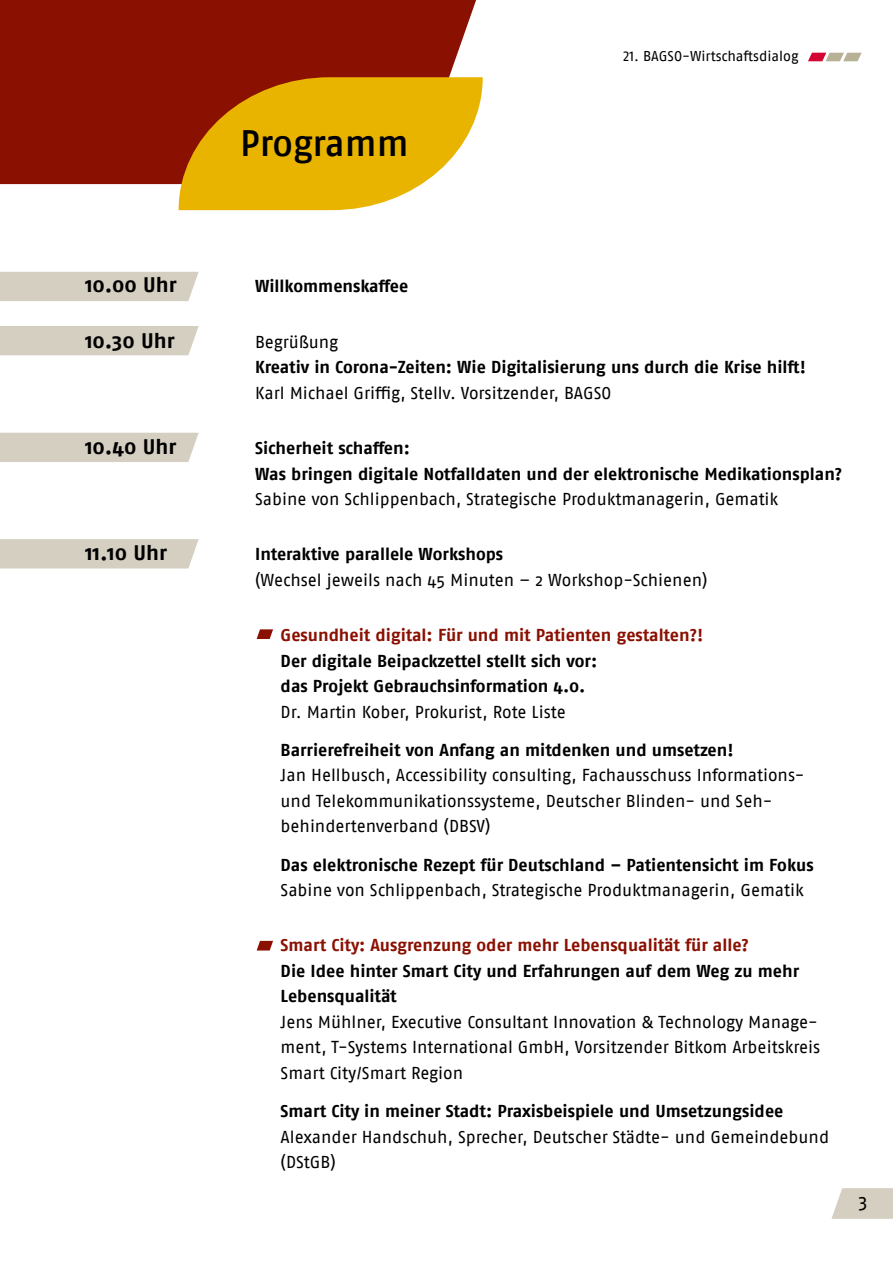
<style>
.page{position:relative;width:893px;height:1263px;background:#fff}
.page>*{position:absolute;margin:0;border:0;box-sizing:border-box;transform-origin:0 0}
.t1{font:500 36.75px "Fago Pro";letter-spacing:-.01em;color:#000}
.P_Programm{font:700 21px "Fago Pro";color:#000}
.t2{font:19.5px "Fago Pro";color:#000}
.P_Programm-2{font:17.25px/25.5px "Fago Pro";letter-spacing:-.005em;color:#000}
.P_Programm-3{font:700 17.25px/25.5px "Fago Pro";letter-spacing:-.005em;color:#000}
.t3{font:14.25px "Fago Pro";color:#000}
.s1{font-weight:400}
.s2{font-weight:700}
.s3{color:#8a1002}
.s4{font-weight:700;color:#8a1002}
</style>
<div class="page">
<svg style="left:808px;top:53px;width:54px;height:8px"></svg>
<div style="left:0;top:0;width:476px;height:184px;background:#8a1002"></div>
<div style="left:0;top:539px;width:199px;height:29px;background:#d4cfc0"></div>
<div style="left:0;top:433px;width:199px;height:29px;background:#d4cfc0"></div>
<div style="left:0;top:326px;width:199px;height:29px;background:#d4cfc0"></div>
<div style="left:0;top:272px;width:199px;height:29px;background:#d4cfc0"></div>
<svg style="left:179px;top:77px;width:304px;height:133px;background:#e1aa1b"></svg>
<svg style="left:831px;top:1188px;width:62px;height:31px;background:#d8d3c6"></svg>
<svg style="left:257px;top:629px;width:16px;height:10px"></svg>
<svg style="left:257px;top:941px;width:16px;height:9px"></svg>
<h1 class="t1" style="left:240px;top:121px;width:170px">Programm</h1>
<p class="t3" style="left:623px;top:48px;width:177px">21. BAGSO-Wirtschaftsdialog</p>
<p class="P_Programm" style="left:85px;top:272px;width:93px">10.00 Uhr</p>
<p class="P_Programm-3" style="left:255px;top:274px;width:155px">Willkommenskaffee</p>
<p class="P_Programm" style="left:85px;top:328px;width:91px">10.30 Uhr</p>
<p class="P_Programm-3" style="left:255px;top:329px;width:552px"><span class="s1">Begrüßung<br></span>Kreativ in Corona-Zeiten: Wie Digitalisierung uns durch die Krise hilft!<br><span class="s1">Karl Michael Griffig, Stellv. Vorsitzender, BAGSO</span></p>
<p class="P_Programm" style="left:85px;top:434px;width:93px">10.40 Uhr</p>
<p class="P_Programm-3" style="left:255px;top:435px;width:589px">Sicherheit schaffen:<br>Was bringen digitale Notfalldaten und der elektronische Medikationsplan?<br><span class="s1">Sabine von Schlippenbach, Strategische Produktmanagerin, Gematik</span></p>
<p class="P_Programm" style="left:85px;top:540px;width:84px">11.10 Uhr</p>
<p class="P_Programm-2" style="left:255px;top:541px;width:454px"><span class="s2">Interaktive parallele Workshops<br></span>(Wechsel jeweils nach 45 Minuten – 2 Workshop-Schienen)</p>
<p class="P_Programm-3" style="left:281px;top:622px;width:424px"><span class="s3">Gesundheit digital: Für und mit Patienten gestalten?!<br></span>Der digitale Beipackzettel stellt sich vor:<br>das Projekt Gebrauchsinformation 4.0.<br><span class="s1">Dr. Martin Kober, Prokurist, Rote Liste</span></p>
<p class="P_Programm-2" style="left:281px;top:737px;width:525px"><span class="s2">Barrierefreiheit von Anfang an mitdenken und umsetzen!<br></span>Jan Hellbusch, Accessibility consulting, Fachausschuss Informations&shy;und Telekommunikationssysteme, Deutscher Blinden- und Seh&shy;behindertenverband (DBSV)</p>
<p class="P_Programm-2" style="left:281px;top:852px;width:534px"><span class="s2">Das elektronische Rezept für Deutschland – Patientensicht im Fokus<br></span>Sabine von Schlippenbach, Strategische Produktmanagerin, Gematik</p>
<p class="P_Programm-2" style="left:281px;top:932px;width:541px"><span class="s4">Smart City: Ausgrenzung oder mehr Lebensqualität für alle?<br></span><span class="s2">Die Idee hinter Smart City und Erfahrungen auf dem Weg zu mehr Lebensqualität<br></span>Jens Mühlner, Executive Consultant Innovation &amp; Technology Manage&shy;ment, T-Systems International GmbH, Vorsitzender Bitkom Arbeitskreis Smart City/Smart Region</p>
<p class="P_Programm-2" style="left:281px;top:1098px;width:550px"><span class="s2">Smart City in meiner Stadt: Praxisbeispiele und Umsetzungsidee<br></span>Alexander Handschuh, Sprecher, Deutscher Städte- und Gemeindebund (DStGB)</p>
<p class="t2" style="left:859px;top:1191px;width:11px">3</p>
</div>
